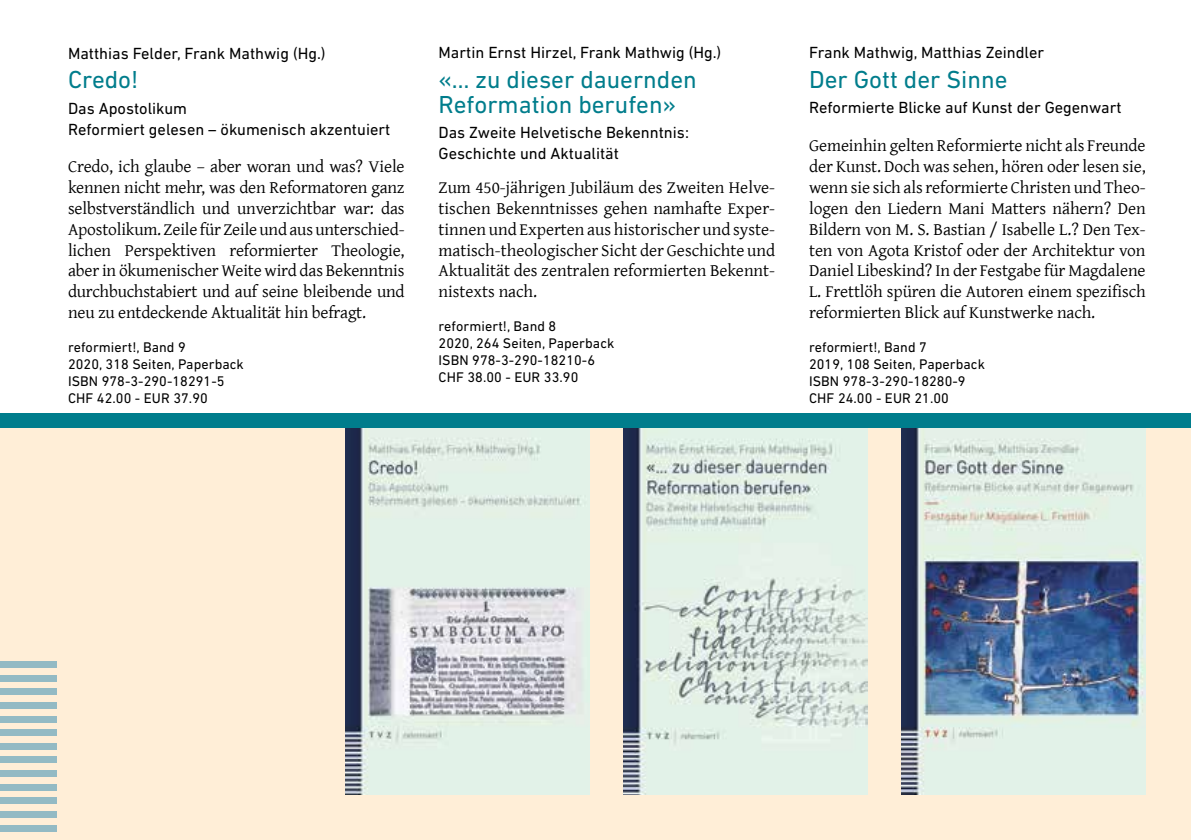
<style>
.page{position:relative;width:1191px;height:840px;background:#fff}
.page>*{position:absolute;margin:0;border:0;box-sizing:border-box;transform-origin:0 0}
.t1{font:25px/25px "DIN Next LT Pro";color:#007d8c}
.t2{font:17.4px/20.8px "Gentium";letter-spacing:-.005em;color:#000;text-align:justify}
.t3{font:16.4px/20.8px "DIN Next LT Pro";color:#000}
.t4{font:14.2px/17px "DIN Next LT Pro";letter-spacing:.005em;color:#000}
</style>
<div class="page">
<div style="left:0;top:427px;width:1191px;height:412px;background:#ffeed7"></div>
<div style="left:0;top:660px;width:57px;height:7px;background:#93bac4"></div>
<div style="left:0;top:674px;width:57px;height:7px;background:#93bac4"></div>
<div style="left:0;top:688px;width:57px;height:6px;background:#93bac4"></div>
<div style="left:0;top:701px;width:57px;height:7px;background:#93bac4"></div>
<div style="left:0;top:715px;width:57px;height:7px;background:#93bac4"></div>
<div style="left:0;top:729px;width:57px;height:6px;background:#93bac4"></div>
<div style="left:0;top:742px;width:57px;height:7px;background:#93bac4"></div>
<div style="left:0;top:756px;width:57px;height:7px;background:#93bac4"></div>
<div style="left:0;top:769px;width:57px;height:7px;background:#93bac4"></div>
<div style="left:0;top:783px;width:57px;height:7px;background:#93bac4"></div>
<div style="left:0;top:797px;width:57px;height:6px;background:#93bac4"></div>
<div style="left:0;top:810px;width:57px;height:7px;background:#93bac4"></div>
<div style="left:0;top:824px;width:57px;height:7px;background:#93bac4"></div>
<img style="left:624px;top:427px;width:243px;height:367px">
<img style="left:346px;top:427px;width:244px;height:367px">
<img style="left:902px;top:427px;width:243px;height:367px">
<div style="left:0;top:413px;width:1191px;height:14px;background:#007d8c"></div>
<p class="t3" style="left:68px;top:42px;width:259px">Matthias Felder, Frank Mathwig (Hg.)</p>
<h1 class="t1" style="left:68px;top:67px;width:72px">Credo!</h1>
<p class="t3" style="left:68px;top:98px;width:324px">Das Apostolikum<br>Reformiert gelesen – ökumenisch akzentuiert</p>
<p class="t2" style="left:68px;top:155px;width:338px">Credo, ich glaube – aber woran und was? Viele kennen nicht mehr, was den Reformatoren ganz selbstverständlich und unverzichtbar war: das Apostolikum. Zeile für Zeile und aus unterschied&shy;lichen Perspektiven reformierter Theologie, aber in ökumenischer Weite wird das Bekenntnis durchbuchstabiert und auf seine bleibende und neu zu entdeckende Aktualität hin befragt.</p>
<p class="t4" style="left:68px;top:338px;width:177px">reformiert!, Band 9<br>2020, 318 Seiten, Paperback<br>ISBN 978-3-290-18291-5<br>CHF 42.00 - EUR 37.90</p>
<p class="t3" style="left:438px;top:41px;width:284px">Martin Ernst Hirzel, Frank Mathwig (Hg.)</p>
<h1 class="t1" style="left:438px;top:66px;width:260px">«… zu dieser dauernden<br>Reformation berufen»</h1>
<p class="t3" style="left:438px;top:122px;width:252px">Das Zweite Helvetische Bekenntnis:<br>Geschichte und Aktualität</p>
<p class="t2" style="left:438px;top:176px;width:338px">Zum 450-jährigen Jubiläum des Zweiten Helve&shy;tischen Bekenntnisses gehen namhafte Exper&shy;tinnen und Experten aus historischer und syste&shy;matisch-theologischer Sicht der Geschichte und Aktualität des zentralen reformierten Bekennt&shy;nistexts nach.</p>
<p class="t4" style="left:438px;top:317px;width:177px">reformiert!, Band 8<br>2020, 264 Seiten, Paperback<br>ISBN 978-3-290-18210-6<br>CHF 38.00 - EUR 33.90</p>
<p class="t3" style="left:809px;top:41px;width:237px">Frank Mathwig, Matthias Zeindler</p>
<h1 class="t1" style="left:809px;top:66px;width:200px">Der Gott der Sinne</h1>
<p class="t3" style="left:809px;top:97px;width:314px">Reformierte Blicke auf Kunst der Gegenwart</p>
<p class="t2" style="left:809px;top:134px;width:338px">Gemeinhin gelten Reformierte nicht als Freunde der Kunst. Doch was sehen, hören oder lesen sie, wenn sie sich als reformierte Christen und Theo&shy;logen den Liedern Mani Matters nähern? Den Bildern von M. S. Bastian / Isabelle L.? Den Tex&shy;ten von Agota Kristof oder der Architektur von Daniel Libeskind? In der Festgabe für Magdalene L. Frettlöh spüren die Autoren einem spezifisch reformierten Blick auf Kunstwerke nach.</p>
<p class="t4" style="left:809px;top:338px;width:177px">reformiert!, Band 7<br>2019, 108 Seiten, Paperback<br>ISBN 978-3-290-18280-9<br>CHF 24.00 - EUR 21.00</p>
</div>
